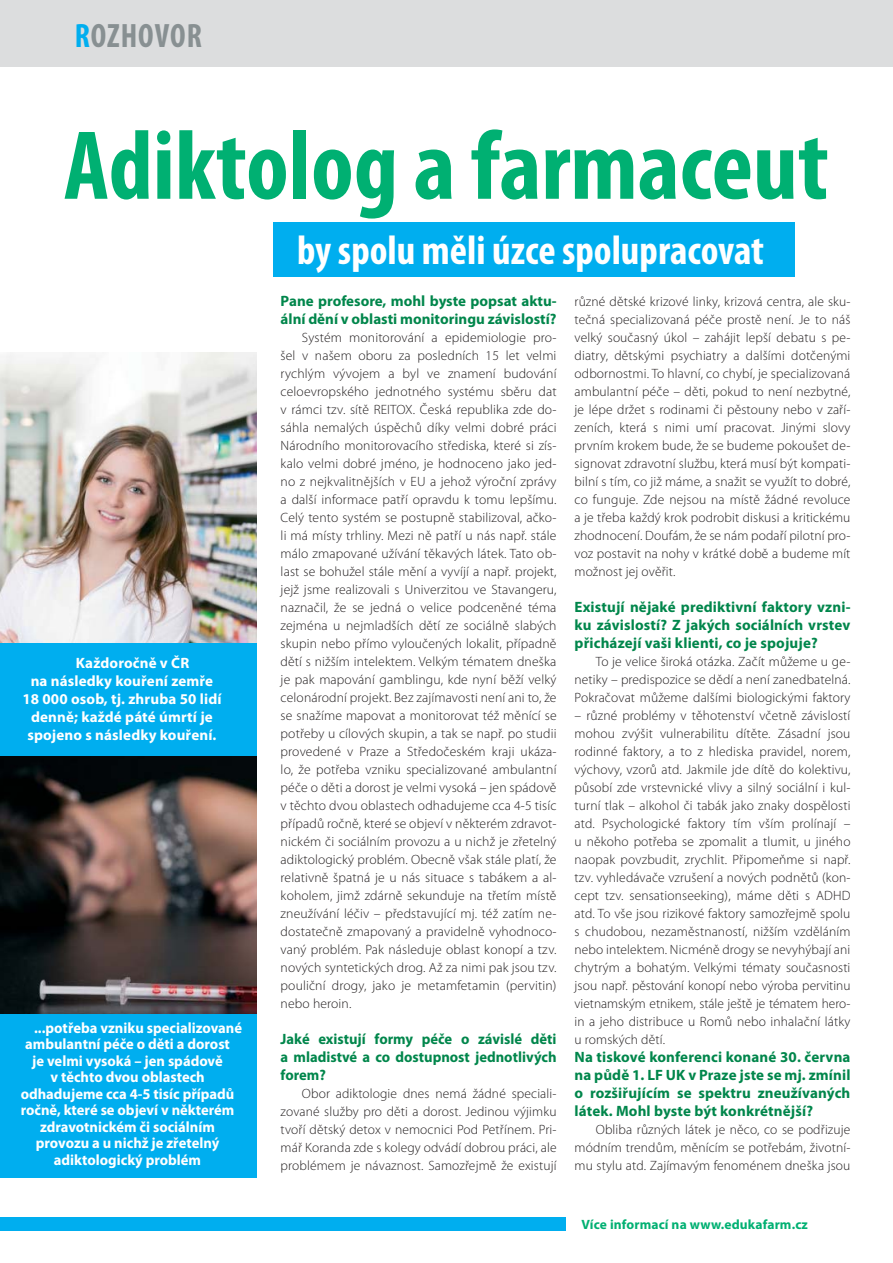
<style>
.page{position:relative;width:893px;height:1263px;background:#fff}
.page>*{position:absolute;margin:0;border:0;box-sizing:border-box;transform-origin:0 0}
.t1{font:700 condensed 99px "Myriad Pro";color:#00b072}
.t2{font:700 condensed 41.25px "Myriad Pro";color:#fff}
.t3{font:700 condensed 33.9px "Myriad Pro";letter-spacing:.03em;color:#889092;scale:.95 1}
.t4{font:700 15px/18px "Myriad Pro";color:#00864b;text-align:justify}
.t5{font:700 15px "Myriad Pro";color:#fff}
.t6{font:300 13.5px/18px "Myriad Pro";letter-spacing:.01em;color:#231f20;text-align:justify}
.t7{font:700 13.5px "Myriad Pro";letter-spacing:.01em;color:#00b072}
.s1{color:#00aeef}
</style>
<div class="page">
<img style="left:0;top:756px;width:257px;height:259px">
<div style="left:0;top:0;width:893px;height:67px;background:#dcddde"></div>
<div style="left:0;top:1218px;width:566px;height:13px;background:#00aeef"></div>
<div style="left:0;top:1015px;width:257px;height:163px;background:#00aeef"></div>
<div style="left:274px;top:222px;width:521px;height:54px;background:#00aeef"></div>
<img style="left:0;top:353px;width:257px;height:290px">
<div style="left:0;top:643px;width:257px;height:113px;background:#00aeef"></div>
<h3 class="t3" style="left:75px;top:23px;width:135px"><span class="s1">R</span>OZHOVOR</h3>
<h1 class="t1" style="left:64px;top:128px;width:766px">Adiktolog a farmaceut</h1>
<p class="t5" style="left:76px;top:657px;width:115px">Každoročně v ČR</p>
<p class="t5" style="left:31px;top:675px;width:184px">na následky kouření zemře</p>
<p class="t5" style="left:22px;top:693px;width:201px">18 000 osob, tj. zhruba 50 lidí</p>
<p class="t5" style="left:31px;top:711px;width:183px">denně; každé páté úmrtí je</p>
<p class="t5" style="left:27px;top:729px;width:191px">spojeno s následky kouření.</p>
<p class="t5" style="left:34px;top:1022px;width:209px">...potřeba vzniku specializované</p>
<p class="t5" style="left:25px;top:1038px;width:206px">ambulantní péče o děti a dorost</p>
<p class="t5" style="left:32px;top:1055px;width:192px">je velmi vysoká – jen spádově</p>
<p class="t5" style="left:50px;top:1071px;width:156px">v těchto dvou oblastech</p>
<p class="t5" style="left:21px;top:1088px;width:215px">odhadujeme cca 4-5 tisíc případů</p>
<p class="t5" style="left:21px;top:1104px;width:215px">ročně, které se objeví v některém</p>
<p class="t5" style="left:40px;top:1121px;width:176px">zdravotnickém či sociálním</p>
<p class="t5" style="left:36px;top:1137px;width:185px">provozu a u nichž je zřetelný</p>
<p class="t5" style="left:54px;top:1154px;width:149px">adiktologický problém</p>
<h2 class="t2" style="left:297px;top:235px;width:468px">by spolu měli úzce spolupracovat</h2>
<p class="t4" style="left:281px;top:293px;width:277px">Pane profesore, mohl byste popsat aktu&shy;ální dění v oblasti monitoringu závislostí?</p>
<p class="t6" style="left:281px;top:330px;width:277px;text-indent:21px">Systém monitorování a epidemiologie pro&shy;šel v našem oboru za posledních 15 let velmi rychlým vývojem a byl ve znamení budování celoevropského jednotného systému sběru dat v rámci tzv. sítě REITOX. Česká republika zde do&shy;sáhla nemalých úspěchů díky velmi dobré práci Národního monitorovacího střediska, které si zís&shy;kalo velmi dobré jméno, je hodnoceno jako jed&shy;no z nejkvalitnějších v EU a jehož výroční zprávy a další informace patří opravdu k tomu lepšímu.<br>Celý tento systém se postupně stabilizoval, ačko&shy;li má místy trhliny. Mezi ně patří u nás např. stále málo zmapované užívání těkavých látek. Tato ob&shy;last se bohužel stále mění a vyvíjí a např. projekt, jejž jsme realizovali s Univerzitou ve Stavangeru, naznačil, že se jedná o velice podceněné téma zejména u nejmladších dětí ze sociálně slabých skupin nebo přímo vyloučených lokalit, případně dětí s nižším intelektem. Velkým tématem dneška je pak mapování gamblingu, kde nyní běží velký celonárodní projekt. Bez zajímavosti není ani to, že se snažíme mapovat a monitorovat též měnící se potřeby u cílových skupin, a tak se např. po studii provedené v Praze a Středočeském kraji ukáza&shy;lo, že potřeba vzniku specializované ambulantní péče o děti a dorost je velmi vysoká – jen spádově v těchto dvou oblastech odhadujeme cca 4-5 tisíc případů ročně, které se objeví v některém zdravot&shy;nickém či sociálním provozu a u nichž je zřetelný adiktologický problém. Obecně však stále platí, že relativně špatná je u nás situace s tabákem a al&shy;koholem, jimž zdárně sekunduje na třetím místě zneužívání léčiv – představující mj. též zatím ne&shy;dostatečně zmapovaný a pravidelně vyhodnoco&shy;vaný problém. Pak následuje oblast konopí a tzv. nových syntetických drog. Až za nimi pak jsou tzv. pouliční drogy, jako je metamfetamin (pervitin) nebo heroin.</p>
<p class="t4" style="left:281px;top:1031px;width:277px">Jaké existují formy péče o závislé děti a mladistvé a co dostupnost jednotlivých forem?</p>
<p class="t6" style="left:281px;top:1086px;width:277px;text-indent:21px">Obor adiktologie dnes nemá žádné speciali&shy;zované služby pro děti a dorost. Jedinou výjimku tvoří dětský detox v nemocnici Pod Petřínem. Pri&shy;mář Koranda zde s kolegy odvádí dobrou práci, ale problémem je návaznost. Samozřejmě že existují</p>
<p class="t6" style="left:575px;top:294px;width:277px">různé dětské krizové linky, krizová centra, ale sku&shy;tečná specializovaná péče prostě není. Je to náš velký současný úkol – zahájit lepší debatu s pe&shy;diatry, dětskými psychiatry a dalšími dotčenými odbornostmi. To hlavní, co chybí, je specializovaná ambulantní péče – děti, pokud to není nezbytné, je lépe držet s rodinami či pěstouny nebo v zaří&shy;zeních, která s nimi umí pracovat. Jinými slovy prvním krokem bude, že se budeme pokoušet de&shy;signovat zdravotní službu, která musí být kompati&shy;bilní s tím, co již máme, a snažit se využít to dobré, co funguje. Zde nejsou na místě žádné revoluce a je třeba každý krok podrobit diskusi a kritickému zhodnocení. Doufám, že se nám podaří pilotní pro&shy;voz postavit na nohy v krátké době a budeme mít možnost jej ověřit.</p>
<p class="t4" style="left:575px;top:599px;width:277px">Existují nějaké prediktivní faktory vzni&shy;ku závislostí? Z jakých sociálních vrstev přicházejí vaši klienti, co je spojuje?</p>
<p class="t6" style="left:575px;top:654px;width:277px;text-indent:21px">To je velice široká otázka. Začít můžeme u ge&shy;netiky – predispozice se dědí a není zanedbatelná.<br>Pokračovat můžeme dalšími biologickými faktory</p>
<p class="t6" style="left:575px;top:708px;width:277px">– různé problémy v těhotenství včetně závislostí mohou zvýšit vulnerabilitu dítěte. Zásadní jsou rodinné faktory, a to z hlediska pravidel, norem, výchovy, vzorů atd. Jakmile jde dítě do kolektivu, působí zde vrstevnické vlivy a silný sociální i kul&shy;turní tlak – alkohol či tabák jako znaky dospělosti atd. Psychologické faktory tím vším prolínají – u někoho potřeba se zpomalit a tlumit, u jiného naopak povzbudit, zrychlit. Připomeňme si např. tzv. vyhledávače vzrušení a nových podnětů (kon&shy;cept tzv. sensationseeking), máme děti s ADHD atd. To vše jsou rizikové faktory samozřejmě spolu s chudobou, nezaměstnaností, nižším vzděláním nebo intelektem. Nicméně drogy se nevyhýbají ani chytrým a bohatým. Velkými tématy současnosti jsou např. pěstování konopí nebo výroba pervitinu vietnamským etnikem, stále ještě je tématem hero&shy;in a jeho distribuce u Romů nebo inhalační látky u romských dětí.</p>
<p class="t4" style="left:575px;top:1049px;width:277px">Na tiskové konferenci konané 30. června na půdě 1. LF UK v Praze jste se mj. zmínil o rozšiřujícím se spektru zneužívaných látek. Mohl byste být konkrétnější?</p>
<p class="t6" style="left:575px;top:1122px;width:277px;text-indent:21px">Obliba různých látek je něco, co se podřizuje módním trendům, měnícím se potřebám, životní&shy;mu stylu atd. Zajímavým fenoménem dneška jsou</p>
<p class="t7" style="left:582px;top:1219px;width:228px">Více informací na www.edukafarm.cz</p>
</div>
